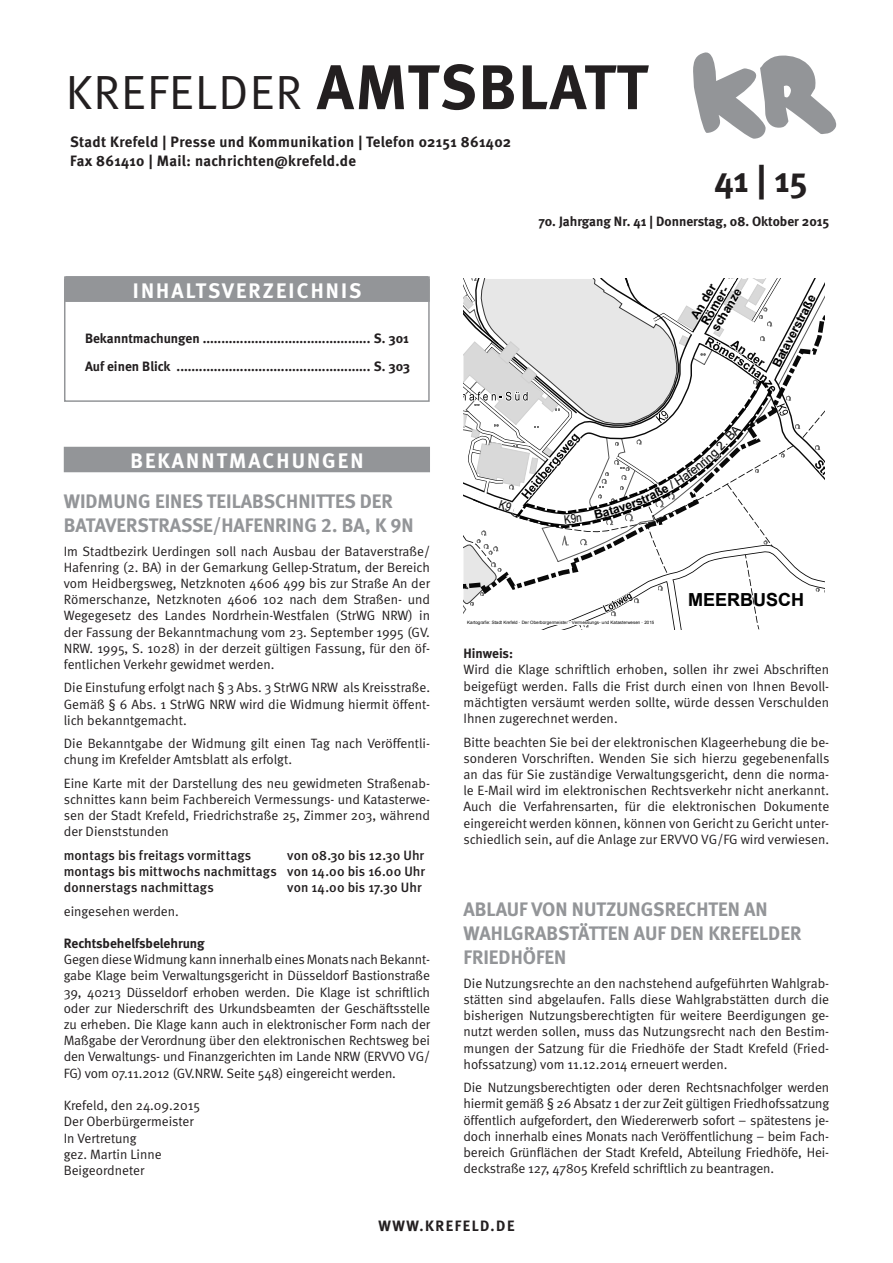
<style>
.page{position:relative;width:893px;height:1263px;background:#fff}
.page>*{position:absolute;margin:0;border:0;box-sizing:border-box;transform-origin:0 0}
.t1{font:48px "Meta Normal";letter-spacing:.03em;color:#231f20}
.t2{font:700 36px "Meta";color:#231f20}
.Balken{font:21px "Meta Bold LF";letter-spacing:.1em;color:#fff}
.headline_grau{font:19.5px/24px "Meta Bold LF";color:#939598}
.t3{font:700 18px "Arial";color:#020202}
.t4{font:700 15px/19.2px "Meta";letter-spacing:.025em;color:#231f20}
.t5{font:700 15px "Meta";letter-spacing:.1em;color:#231f20}
.Fließtext_schwarz_9p{font:13.5px/16.2px "Meta Normal";color:#231f20;text-align:justify}
._04-Inhaltsverzeichn{font:700 13.5px "Meta";color:#231f20}
.Fließtext_schwarz_9p-2{font:500 13.5px "Meta";letter-spacing:.005em;color:#231f20}
._9_p_schwarz_fett{font:700 13.5px "Meta";color:#231f20}
.t6{font:700 12px/12px "Arial";color:#020202}
.t7{font:4.5px "Arial";color:#020202}
.s1{font-family:"Meta";font-weight:700;font-size:63px}
</style>
<div class="page">
<svg style="left:693px;top:52px;width:144px;height:87px"></svg>
<div style="left:64px;top:279px;width:366px;height:123px;border:2px solid #939598"></div>
<div style="left:64px;top:276px;width:366px;height:26px;background:#939598"></div>
<div style="left:64px;top:447px;width:366px;height:25px;background:#939598"></div>
<svg style="left:463px;top:279px;width:362px;height:350px"></svg>
<h1 class="t1" style="left:66px;top:65px;width:583px">KREFELDER <span class="s1">AMTSBLATT</span></h1>
<p class="t4" style="left:70px;top:132px;width:443px">Stadt Krefeld | Presse und Kommunikation | Telefon 02151 861402<br>Fax 861410 | Mail: nachrichten@krefeld.de</p>
<p class="Balken" style="left:133px;top:277px;width:230px">INHALTSVERZEICHNIS</p>
<p class="_04-Inhaltsverzeichn" style="left:85px;top:329px;width:325px">Bekanntmachungen ............................................. S. 301</p>
<p class="_04-Inhaltsverzeichn" style="left:85px;top:358px;width:327px">Auf einen Blick .................................................... S. 303</p>
<h2 class="t2" style="left:714px;top:157px;width:95px">41 | 15</h2>
<p class="_04-Inhaltsverzeichn" style="left:538px;top:213px;width:292px">70. Jahrgang Nr. 41 | Donnerstag, 08. Oktober 2015</p>
<p class="t6" style="left:689px;top:315px;width:49px;rotate:-60deg">An der<br>Römer&shy;schanze</p>
<p class="t6" style="left:771px;top:364px;width:81px;rotate:-63deg">Bataverstraße</p>
<p class="Balken" style="left:130px;top:447px;width:235px">BEKANNTMACHUNGEN</p>
<p class="headline_grau" style="left:64px;top:489px;width:351px">WIDMUNG EINES TEILABSCHNITTES DER<br>BATAVERSTRASSE/HAFENRING 2. BA, K 9N</p>
<p class="Fließtext_schwarz_9p" style="left:64px;top:543px;width:368px">Im Stadtbezirk Uerdingen soll nach Ausbau der Bataverstraße/ Hafenring (2. BA) in der Gemarkung Gellep-Stratum, der Bereich vom Heidbergsweg, Netzknoten 4606 499 bis zur Straße An der Römerschanze, Netzknoten 4606 102 nach dem Straßen- und Wegegesetz des Landes Nordrhein-Westfalen (StrWG NRW) in der Fassung der Bekanntmachung vom 23. September 1995 (GV.<br>NRW. 1995, S. 1028) in der derzeit gültigen Fassung, für den öf&shy;fentlichen Verkehr gewidmet werden.</p>
<p class="Fließtext_schwarz_9p" style="left:64px;top:679px;width:368px">Die Einstufung erfolgt nach § 3 Abs. 3 StrWG NRW als Kreisstraße.</p>
<p class="Fließtext_schwarz_9p" style="left:64px;top:696px;width:368px">Gemäß § 6 Abs. 1 StrWG NRW wird die Widmung hiermit öffent&shy;lich bekanntgemacht.</p>
<p class="Fließtext_schwarz_9p" style="left:64px;top:735px;width:368px">Die Bekanntgabe der Widmung gilt einen Tag nach Veröffentli&shy;chung im Krefelder Amtsblatt als erfolgt.</p>
<p class="Fließtext_schwarz_9p" style="left:64px;top:775px;width:368px">Eine Karte mit der Darstellung des neu gewidmeten Straßenab&shy;schnittes kann beim Fachbereich Vermessungs- und Katasterwe&shy;sen der Stadt Krefeld, Friedrichstraße 25, Zimmer 203, während der Dienststunden</p>
<p class="Fließtext_schwarz_9p-2" style="left:64px;top:847px;width:189px">montags bis freitags vormittags</p>
<p class="Fließtext_schwarz_9p-2" style="left:287px;top:847px;width:138px">von 08.30 bis 12.30 Uhr</p>
<p class="Fließtext_schwarz_9p-2" style="left:64px;top:863px;width:363px">montags bis mittwochs nachmittags von 14.00 bis 16.00 Uhr</p>
<p class="Fließtext_schwarz_9p-2" style="left:64px;top:880px;width:152px">donnerstags nachmittags</p>
<p class="Fließtext_schwarz_9p-2" style="left:287px;top:880px;width:136px">von 14.00 bis 17.30 Uhr</p>
<p class="Fließtext_schwarz_9p" style="left:64px;top:903px;width:117px">eingesehen werden.</p>
<p class="_9_p_schwarz_fett" style="left:64px;top:935px;width:142px">Rechtsbehelfsbelehrung</p>
<p class="Fließtext_schwarz_9p" style="left:64px;top:951px;width:368px">Gegen diese Widmung kann innerhalb eines Monats nach Bekannt&shy;gabe Klage beim Verwaltungsgericht in Düsseldorf Bastionstraße 39, 40213 Düsseldorf erhoben werden. Die Klage ist schriftlich oder zur Niederschrift des Urkundsbeamten der Geschäftsstelle zu erheben. Die Klage kann auch in elektronischer Form nach der Maßgabe der Verordnung über den elektronischen Rechtsweg bei den Verwaltungs- und Finanzgerichten im Lande NRW (ERVVO VG/ FG) vom 07.11.2012 (GV.NRW. Seite 548) eingereicht werden.</p>
<p class="Fließtext_schwarz_9p" style="left:64px;top:1097px;width:138px">Krefeld, den 24.09.2015</p>
<p class="Fließtext_schwarz_9p" style="left:64px;top:1113px;width:131px">Der Oberbürgermeister</p>
<p class="Fließtext_schwarz_9p" style="left:64px;top:1129px;width:74px">In Vertretung</p>
<p class="Fließtext_schwarz_9p" style="left:64px;top:1146px;width:100px">gez. Martin Linne</p>
<p class="Fließtext_schwarz_9p" style="left:64px;top:1162px;width:82px">Beigeordneter</p>
<p class="t7" style="left:467px;top:619px;width:189px">Kartografie: Stadt Krefeld · Der Oberbürgermeister · Vermessungs- und Katasterwesen · 2015</p>
<p class="t3" style="left:688px;top:588px;width:117px">MEERBUSCH</p>
<p class="_9_p_schwarz_fett" style="left:463px;top:645px;width:51px">Hinweis:</p>
<p class="Fließtext_schwarz_9p" style="left:463px;top:661px;width:367px">Wird die Klage schriftlich erhoben, sollen ihr zwei Abschriften beigefügt werden. Falls die Frist durch einen von Ihnen Bevoll&shy;mächtigten versäumt werden sollte, würde dessen Verschulden Ihnen zugerechnet werden.</p>
<p class="Fließtext_schwarz_9p" style="left:463px;top:733px;width:367px">Bitte beachten Sie bei der elektronischen Klageerhebung die be&shy;sonderen Vorschriften. Wenden Sie sich hierzu gegebenenfalls an das für Sie zuständige Verwaltungsgericht, denn die norma&shy;le E-Mail wird im elektronischen Rechtsverkehr nicht anerkannt.<br>Auch die Verfahrensarten, für die elektronischen Dokumente eingereicht werden können, können von Gericht zu Gericht unter&shy;schiedlich sein, auf die Anlage zur ERVVO VG/FG wird verwiesen.</p>
<p class="headline_grau" style="left:463px;top:897px;width:306px">ABLAUF VON NUTZUNGSRECHTEN AN</p>
<p class="headline_grau" style="left:463px;top:921px;width:339px">WAHLGRABSTÄTTEN AUF DEN KREFELDER<br>FRIEDHÖFEN</p>
<p class="Fließtext_schwarz_9p" style="left:463px;top:975px;width:367px">Die Nutzungsrechte an den nachstehend aufgeführten Wahlgrab&shy;stätten sind abgelaufen. Falls diese Wahlgrabstätten durch die bisherigen Nutzungsberechtigten für weitere Beerdigungen ge&shy;nutzt werden sollen, muss das Nutzungsrecht nach den Bestim&shy;mungen der Satzung für die Friedhöfe der Stadt Krefeld (Fried&shy;hofssatzung) vom 11.12.2014 erneuert werden.</p>
<p class="Fließtext_schwarz_9p" style="left:463px;top:1079px;width:367px">Die Nutzungsberechtigten oder deren Rechtsnachfolger werden hiermit gemäß § 26 Absatz 1 der zur Zeit gültigen Friedhofssatzung öffentlich aufgefordert, den Wiedererwerb sofort – spätestens je&shy;doch innerhalb eines Monats nach Veröffentlichung – beim Fach&shy;bereich Grünflächen der Stadt Krefeld, Abteilung Friedhöfe, Hei&shy;deckstraße 127, 47805 Krefeld schriftlich zu beantragen.</p>
<p class="t5" style="left:379px;top:1216px;width:137px">WWW.KREFELD.DE</p>
</div>
